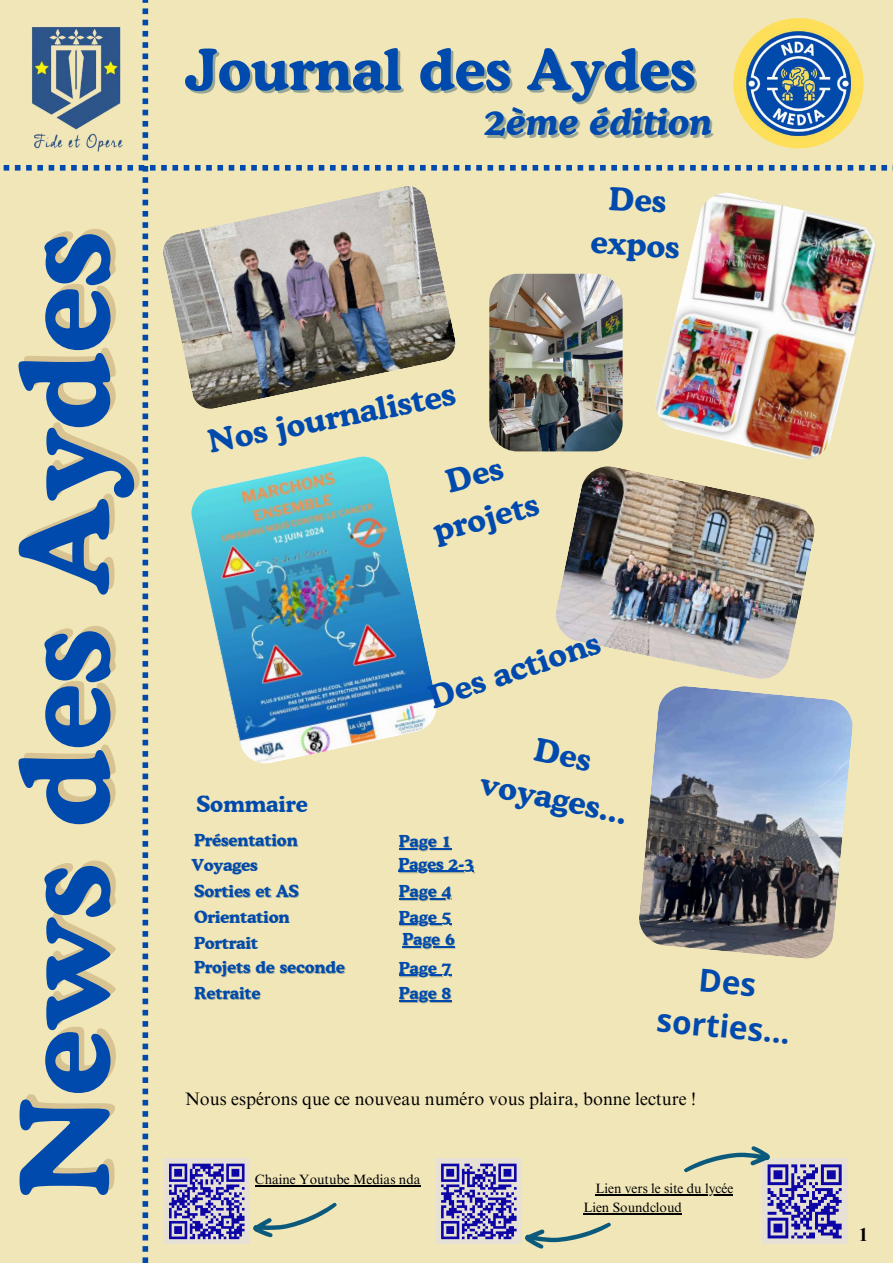
<style>
.page{position:relative;width:893px;height:1263px;background:#fff}
.page>*{position:absolute;margin:0;border:0;box-sizing:border-box;transform-origin:0 0}
.t1{font:700 121.73px "Cooper BT";color:#004aad}
.t2{font:700 56.55px "Cooper BT";color:#004aad}
.t3{font:italic 700 37.05px "Cooper BT";color:#004aad}
.t4{font:700 31.5px/44.4px "Cooper BT";color:#004aad;text-align:center}
.t5{font:700 31.5px/43.9px "Open Sans";color:#004aad;text-align:center}
.t6{font:700 21.98px "Cooper BT";color:#004aad}
.t7{font:700 18.75px "Times NRMT Pro";color:#000}
.t8{font:18px "Times NRMT Pro";color:#000}
.t9{font:700 16.5px/26.5px "Cooper BT";color:#004aad}
.t10{font:700 16.42px/22.8px "Cooper BT";color:#004aad}
.t11{font:13.5px/18.6px "Times NRMT Pro";color:#000}
.s1{font-style:normal;color:rgb(17 70 98/.4)}
</style>
<div class="page">
<img style="left:0;top:0;width:893px;height:1263px">
<hr style="left:399px;top:848px;width:52px;height:1px;background:#004aad">
<hr style="left:398px;top:871px;width:76px;height:1px;background:#004aad">
<hr style="left:399px;top:898px;width:52px;height:1px;background:#004aad">
<hr style="left:399px;top:924px;width:52px;height:1px;background:#004aad">
<hr style="left:402px;top:946px;width:53px;height:1px;background:#004aad">
<hr style="left:399px;top:975px;width:52px;height:1px;background:#004aad">
<hr style="left:255px;top:1185px;width:165px;height:1px;background:#000">
<hr style="left:399px;top:1000px;width:52px;height:1px;background:#004aad">
<h1 class="t1" style="left:-11px;top:1199px;width:969px;rotate:-90deg">News des Aydes</h1>
<h2 class="t2" style="left:185px;top:34px;width:512px">Journal des Aydes</h2>
<h3 class="t3" style="left:487px;top:99px;width:227px"><span class="s1">2</span>ème édition</h3>
<h3 class="t4" style="left:204px;top:419px;width:253px;rotate:-11deg">Nos journalistes</h3>
<h3 class="t4" style="left:416px;top:467px;width:109px;rotate:-15deg">Des projets</h3>
<h3 class="t4" style="left:594px;top:175px;width:91px;rotate:3deg">Des expos</h3>
<h3 class="t6" style="left:196px;top:790px;width:113px">Sommaire</h3>
<p class="t9" style="left:194px;top:827px;width:105px">Présentation</p>
<p class="t9" style="left:191px;top:851px;width:109px">Voyages<br>Sorties et AS</p>
<p class="t9" style="left:194px;top:903px;width:97px">Orientation</p>
<p class="t9" style="left:194px;top:929px;width:65px">Portrait</p>
<p class="t9" style="left:194px;top:954px;width:152px">Projets de seconde</p>
<h3 class="t4" style="left:423px;top:677px;width:180px;rotate:-19deg">Des actions</h3>
<h3 class="t4" style="left:494px;top:717px;width:152px;rotate:12deg">Des voyages...</h3>
<p class="t10" style="left:398px;top:829px;width:77px">Page 1<br>Pages 2-3</p>
<p class="t10" style="left:399px;top:878px;width:54px;line-height:25.4px">Page 4<br>Page 5</p>
<p class="t10" style="left:399px;top:924px;width:57px;line-height:28.7px">Page 6<br>Page 7</p>
<p class="t9" style="left:194px;top:979px;width:68px">Retraite</p>
<p class="t10" style="left:399px;top:982px;width:54px">Page 8</p>
<h3 class="t5" style="left:662px;top:954px;width:135px;rotate:5deg">Des sorties...</h3>
<p class="t8" style="left:185px;top:1092px;width:512px">Nous espérons que ce nouveau numéro vous plaira, bonne lecture !</p>
<p class="t11" style="left:255px;top:1172px;width:167px">Chaine Youtube Medias nda</p>
<p class="t11" style="left:583px;top:1181px;width:151px;text-indent:12px">Lien vers le site du lycée<br>Lien Soundcloud</p>
<p class="t7" style="left:859px;top:1227px;width:11px">1</p>
</div>
